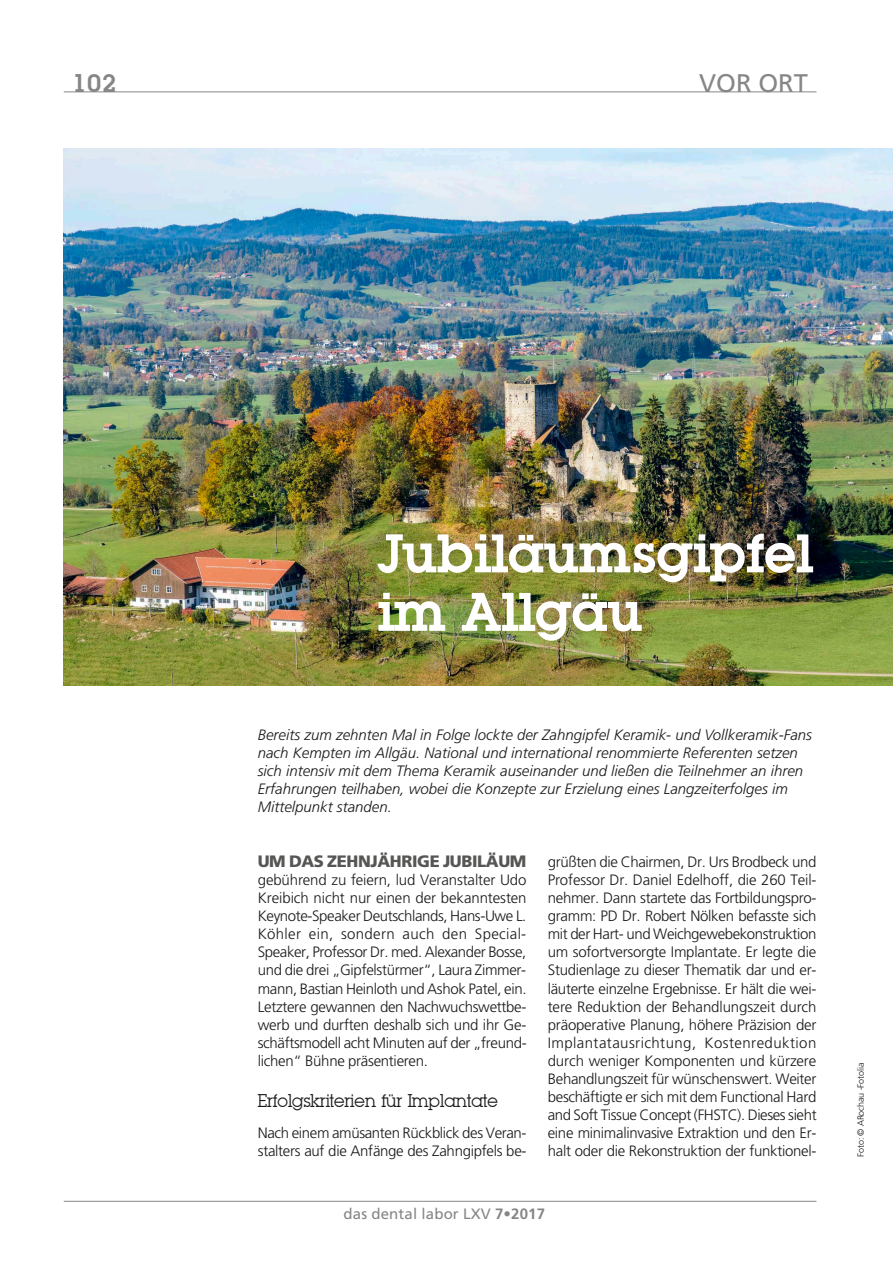
<style>
.page{position:relative;width:893px;height:1263px;background:#fff}
.page>*{position:absolute;margin:0;border:0;box-sizing:border-box;transform-origin:0 0}
.t1{font:700 54px/58.5px "Lubiana";color:#fff}
.t2{font:25.5px "Frutiger";color:#868686}
.t3{font:700 25.5px "Lubiana";color:#868686}
.t4{font:18px "Lubiana Normal";letter-spacing:-.02em;color:#1a1918}
.t5{font:900 16.5px "Frutiger";letter-spacing:-.025em;color:#565655}
.t6{font:300 15px/18.1px "Frutiger";letter-spacing:-.02em;color:#1a1918;text-align:justify}
.t7{font:italic 300 15px/18.1px "Frutiger";color:#1a1918}
.t8{font:15px "Frutiger";letter-spacing:.01em;color:#868686}
.t9{font:300 9px "Frutiger";letter-spacing:-.015em;color:#1a1918}
.s1{font-weight:700}
</style>
<div class="page">
<img style="left:64px;top:149px;width:829px;height:537px">
<hr style="left:64px;top:1201px;width:752px;height:1px;background:#868686">
<hr style="left:64px;top:91px;width:752px;height:1px;background:#868686">
<h2 class="t3" style="left:72px;top:68px;width:46px">102</h2>
<h2 class="t2" style="left:699px;top:68px;width:110px">VOR ORT</h2>
<h1 class="t1" style="left:378px;top:524px;width:437px">Jubiläumsgipfel im Allgäu</h1>
<p class="t7" style="left:258px;top:726px;width:556px">Bereits zum zehnten Mal in Folge lockte der Zahngipfel Keramik- und Vollkeramik-Fans nach Kempten im Allgäu. National und international renommierte Referenten setzen sich intensiv mit dem Thema Keramik auseinander und ließen die Teilnehmer an ihren Erfahrungen teilhaben, wobei die Konzepte zur Erzielung eines Langzeiterfolges im Mittelpunkt standen.</p>
<p class="t5" style="left:258px;top:851px;width:270px">UM DAS ZEHNJÄHRIGE JUBILÄUM</p>
<p class="t6" style="left:258px;top:871px;width:270px">gebührend zu feiern, lud Veranstalter Udo Kreibich nicht nur einen der bekanntesten Keynote-Speaker Deutschlands, Hans-Uwe L.<br>Köhler ein, sondern auch den Special-Speaker, Professor Dr. med. Alexander Bosse, und die drei „Gipfelstürmer“, Laura Zimmer&shy;mann, Bastian Heinloth und Ashok Patel, ein.<br>Letztere gewannen den Nachwuchswettbe&shy;werb und durften deshalb sich und ihr Ge&shy;schäftsmodell acht Minuten auf der „freund&shy;lichen“ Bühne präsentieren.</p>
<p class="t4" style="left:258px;top:1090px;width:242px">Erfolgskriterien für Implantate</p>
<p class="t6" style="left:258px;top:1124px;width:270px">Nach einem amüsanten Rückblick des Veran&shy;stalters auf die Anfänge des Zahngipfels be-</p>
<p class="t6" style="left:548px;top:853px;width:270px">grüßten die Chairmen, Dr. Urs Brodbeck und Professor Dr. Daniel Edelhoff, die 260 Teil&shy;nehmer. Dann startete das Fortbildungspro&shy;gramm: PD Dr. Robert Nölken befasste sich mit der Hart- und Weichgewebekonstruktion um sofortversorgte Implantate. Er legte die Studienlage zu dieser Thematik dar und er&shy;läuterte einzelne Ergebnisse. Er hält die wei&shy;tere Reduktion der Behandlungszeit durch präoperative Planung, höhere Präzision der Implantatausrichtung, Kostenreduktion durch weniger Komponenten und kürzere Behandlungszeit für wünschenswert. Weiter beschäftigte er sich mit dem Functional Hard and Soft Tissue Concept (FHSTC). Dieses sieht eine minimalinvasive Extraktion und den Er&shy;halt oder die Rekonstruktion der funktionel-</p>
<p class="t8" style="left:344px;top:1205px;width:203px">das dental labor LXV <span class="s1">7•2017</span></p>
<p class="t9" style="left:856px;top:1157px;width:95px;rotate:-90deg">Foto: © ARochau -Fotolia</p>
</div>
